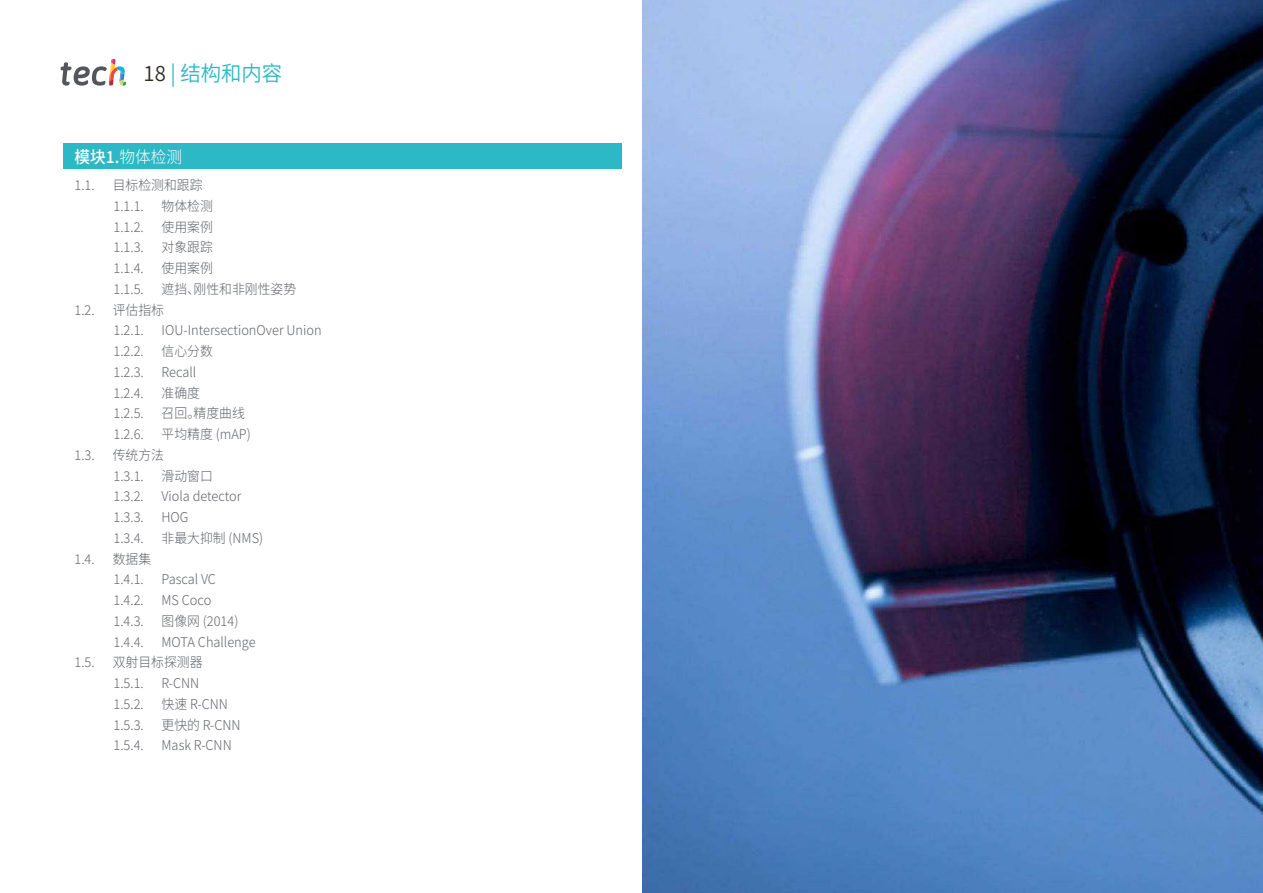
<style>
.page{position:relative;width:1263px;height:893px;background:#fff}
.page>*{position:absolute;margin:0;border:0;box-sizing:border-box;transform-origin:0 0}
.t1{font:21px "Source Han Sans CN";color:#2db8c5}
.t2{font:500 16.5px "Source Han Sans CN";color:#fff;scale:.95 1}
.t3{font:300 13.5px/20.7px "Source Han Sans CN";color:#61646a;scale:.95 1}
.s1{color:#312e20}
.s2{font-weight:300}
</style>
<div class="page">
<img style="left:642px;top:0;width:621px;height:893px">
<div style="left:63px;top:144px;width:559px;height:25px;background:#2db8c5"></div>
<svg style="left:61px;top:59px;width:65px;height:27px"></svg>
<h1 class="t1" style="left:144px;top:61px;width:140px"><span class="s1">18</span> | 结构和内容</h1>
<p class="t2" style="left:75px;top:148px;width:115px">模块1.<span class="s2">物体检测</span></p>
<p class="t3" style="left:75px;top:175px;width:23px">1.1.</p>
<p class="t3" style="left:113px;top:175px;width:96px">目标检测和跟踪<br>1.1.1.</p>
<p class="t3" style="left:162px;top:196px;width:55px">物体检测</p>
<p class="t3" style="left:114px;top:217px;width:33px">1.1.2.</p>
<p class="t3" style="left:162px;top:217px;width:55px">使用案例</p>
<p class="t3" style="left:114px;top:237px;width:33px">1.1.3.</p>
<p class="t3" style="left:162px;top:237px;width:55px">对象跟踪</p>
<p class="t3" style="left:114px;top:258px;width:33px">1.1.4.</p>
<p class="t3" style="left:162px;top:258px;width:55px">使用案例</p>
<p class="t3" style="left:114px;top:279px;width:33px">1.1.5.</p>
<p class="t3" style="left:162px;top:279px;width:143px">遮挡、刚性和非刚性姿势</p>
<p class="t3" style="left:75px;top:300px;width:23px">1.2.</p>
<p class="t3" style="left:113px;top:300px;width:56px">评估指标<br>1.2.1.</p>
<p class="t3" style="left:162px;top:320px;width:170px">IOU-IntersectionOver Union</p>
<p class="t3" style="left:114px;top:341px;width:33px">1.2.2.</p>
<p class="t3" style="left:162px;top:341px;width:55px">信心分数</p>
<p class="t3" style="left:114px;top:362px;width:33px">1.2.3.</p>
<p class="t3" style="left:162px;top:362px;width:38px">Recall</p>
<p class="t3" style="left:114px;top:383px;width:33px">1.2.4.</p>
<p class="t3" style="left:162px;top:383px;width:42px">准确度</p>
<p class="t3" style="left:114px;top:403px;width:33px">1.2.5.</p>
<p class="t3" style="left:162px;top:403px;width:89px">召回。精度曲线</p>
<p class="t3" style="left:114px;top:424px;width:33px">1.2.6.</p>
<p class="t3" style="left:162px;top:424px;width:95px">平均精度 (mAP)</p>
<p class="t3" style="left:75px;top:445px;width:23px">1.3.</p>
<p class="t3" style="left:113px;top:445px;width:56px">传统方法<br>1.3.1.</p>
<p class="t3" style="left:162px;top:466px;width:55px">滑动窗口</p>
<p class="t3" style="left:114px;top:486px;width:33px">1.3.2.</p>
<p class="t3" style="left:162px;top:486px;width:86px">Viola detector</p>
<p class="t3" style="left:114px;top:507px;width:33px">1.3.3.</p>
<p class="t3" style="left:162px;top:507px;width:30px">HOG</p>
<p class="t3" style="left:114px;top:528px;width:33px">1.3.4.</p>
<p class="t3" style="left:162px;top:528px;width:108px">非最大抑制 (NMS)</p>
<p class="t3" style="left:75px;top:549px;width:23px">1.4.</p>
<p class="t3" style="left:113px;top:549px;width:42px">数据集<br>1.4.1.</p>
<p class="t3" style="left:162px;top:569px;width:59px">Pascal VC</p>
<p class="t3" style="left:114px;top:590px;width:33px">1.4.2.</p>
<p class="t3" style="left:162px;top:590px;width:54px">MS Coco</p>
<p class="t3" style="left:114px;top:611px;width:33px">1.4.3.</p>
<p class="t3" style="left:162px;top:611px;width:82px">图像网 (2014)</p>
<p class="t3" style="left:114px;top:632px;width:33px">1.4.4.</p>
<p class="t3" style="left:162px;top:632px;width:100px">MOTA Challenge</p>
<p class="t3" style="left:75px;top:652px;width:23px">1.5.</p>
<p class="t3" style="left:113px;top:652px;width:96px">双射目标探测器<br>1.5.1.</p>
<p class="t3" style="left:162px;top:673px;width:41px">R-CNN</p>
<p class="t3" style="left:114px;top:694px;width:33px">1.5.2.</p>
<p class="t3" style="left:162px;top:694px;width:71px">快速 R-CNN</p>
<p class="t3" style="left:114px;top:715px;width:33px">1.5.3.</p>
<p class="t3" style="left:162px;top:715px;width:85px">更快的 R-CNN</p>
<p class="t3" style="left:114px;top:735px;width:33px">1.5.4.</p>
<p class="t3" style="left:162px;top:735px;width:75px">Mask R-CNN</p>
</div>
